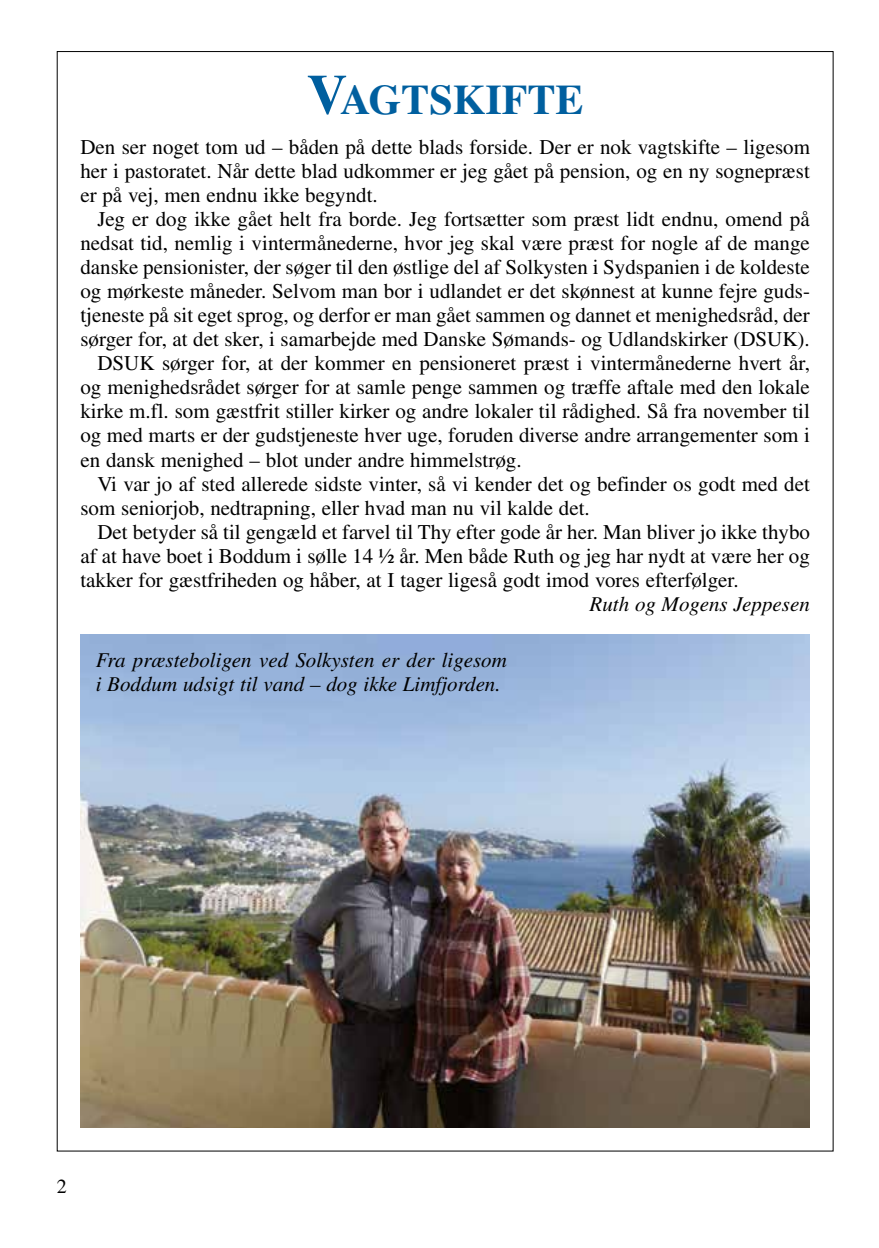
<style>
.page{position:relative;width:879px;height:1248px;background:#fff}
.page>*{position:absolute;margin:0;border:0;box-sizing:border-box;transform-origin:0 0}
.t1{font:700 42px "Times";color:#005f9f}
.t2{font:21px/24px "Times";color:#000;text-align:justify}
.t3{font:italic 21px/24px "Times";color:#000}
.t4{font:20px "Times";color:#000}
.s1{font-size:56px}
</style>
<div class="page">
<img style="left:80px;top:634px;width:730px;height:493px">
<h1 class="t1" style="left:307px;top:74px;width:278px"><span class="s1">V</span>AGTSKIFTE</h1>
<p class="t2" style="left:80px;top:135px;width:731px">Den ser noget tom ud – båden på dette blads forside. Der er nok vagtskifte – ligesom her i pastoratet. Når dette blad udkommer er jeg gået på pension, og en ny sognepræst er på vej, men endnu ikke begyndt.</p>
<p class="t2" style="left:97px;top:207px;width:714px">Jeg er dog ikke gået helt fra borde. Jeg fortsætter som præst lidt endnu, omend på</p>
<p class="t2" style="left:80px;top:231px;width:731px">nedsat tid, nemlig i vintermånederne, hvor jeg skal være præst for nogle af de mange</p>
<p class="t2" style="left:80px;top:255px;width:731px">danske pensionister, der søger til den østlige del af Solkysten i Sydspanien i de koldeste</p>
<p class="t2" style="left:80px;top:279px;width:731px">og mørkeste måneder. Selvom man bor i udlandet er det skønnest at kunne fejre guds-</p>
<p class="t2" style="left:80px;top:303px;width:731px">tjeneste på sit eget sprog, og derfor er man gået sammen og dannet et menighedsråd, der</p>
<p class="t2" style="left:80px;top:327px;width:731px">sørger for, at det sker, i samarbejde med Danske Sømands- og Udlandskirker (DSUK).</p>
<p class="t2" style="left:97px;top:351px;width:714px">DSUK sørger for, at der kommer en pensioneret præst i vintermånederne hvert år,</p>
<p class="t2" style="left:80px;top:375px;width:731px">og menighedsrådet sørger for at samle penge sammen og træffe aftale med den lokale</p>
<p class="t2" style="left:80px;top:399px;width:731px">kirke m.fl. som gæstfrit stiller kirker og andre lokaler til rådighed. Så fra november til</p>
<p class="t2" style="left:80px;top:423px;width:731px">og med marts er der gudstjeneste hver uge, foruden diverse andre arrangementer som i</p>
<p class="t2" style="left:80px;top:447px;width:443px">en dansk menighed – blot under andre himmelstrøg.</p>
<p class="t2" style="left:97px;top:471px;width:714px">Vi var jo af sted allerede sidste vinter, så vi kender det og befinder os godt med det</p>
<p class="t2" style="left:80px;top:495px;width:511px">som seniorjob, nedtrapning, eller hvad man nu vil kalde det.</p>
<p class="t2" style="left:97px;top:519px;width:714px">Det betyder så til gengæld et farvel til Thy efter gode år her. Man bliver jo ikke thybo</p>
<p class="t2" style="left:80px;top:543px;width:731px">af at have boet i Boddum i sølle 14 ½ år. Men både Ruth og jeg har nydt at være her og</p>
<p class="t2" style="left:80px;top:567px;width:660px">takker for gæstfriheden og håber, at I tager ligeså godt imod vores efterfølger.</p>
<p class="t3" style="left:589px;top:591px;width:222px">Ruth og Mogens Jeppesen</p>
<p class="t3" style="left:96px;top:648px;width:413px">Fra præsteboligen ved Solkysten er der ligesom i Boddum udsigt til vand – dog ikke Limfjorden.</p>
<p class="t4" style="left:57px;top:1174px;width:11px">2</p>
</div>
